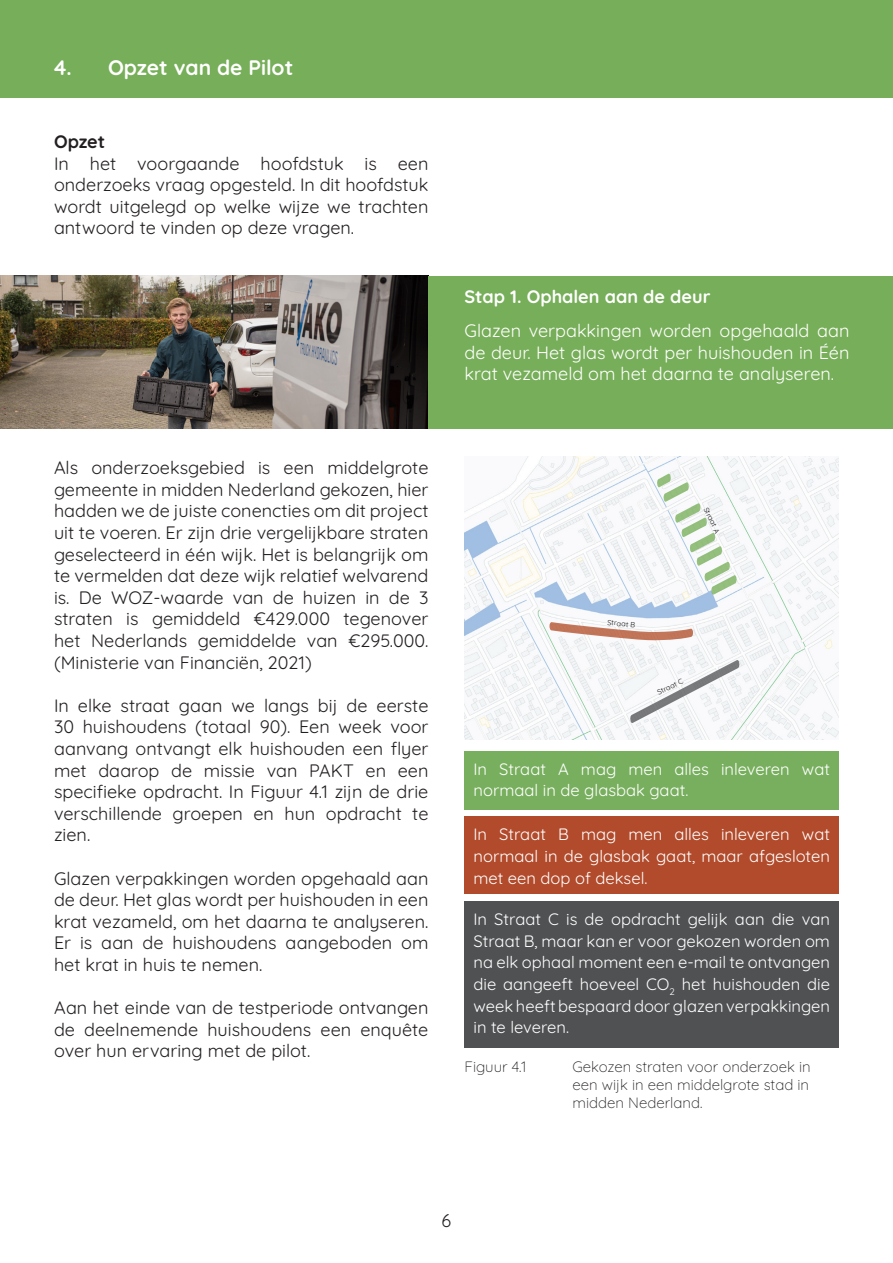
<style>
.page{position:relative;width:893px;height:1263px;background:#fff}
.page>*{position:absolute;margin:0;border:0;box-sizing:border-box;transform-origin:0 0}
.t1{font:700 21px "Quicksand";color:#fff}
.t2{font:18px/21.6px "Quicksand";color:#231f20;text-align:justify}
.t3{font:18px/21.6px "Quicksand";color:#fff;text-align:justify}
.t4{font:700 18px "Quicksand";color:#fff}
.t5{font:700 18px "Quicksand";letter-spacing:-.005em;color:#231f20}
.t6{font:16.5px/21.6px "Quicksand";color:#fff;text-align:justify}
.t7{font:300 15px/18px "Quicksand";color:#231f20;text-align:justify}
.t8{font:7.5px "Quicksand";color:#231f20}
</style>
<div class="page">
<div style="left:0;top:0;width:893px;height:98px;background:#77ae59"></div>
<img style="left:464px;top:457px;width:375px;height:282px">
<svg style="left:549px;top:622px;width:144px;height:18px"></svg>
<svg style="left:630px;top:660px;width:109px;height:63px"></svg>
<svg style="left:657px;top:474px;width:80px;height:121px"></svg>
<div style="left:464px;top:751px;width:375px;height:58px;background:#78af5e"></div>
<div style="left:464px;top:816px;width:375px;height:78px;background:#b24b2c"></div>
<div style="left:464px;top:901px;width:375px;height:147px;background:#505153"></div>
<img style="left:0;top:276px;width:428px;height:152px">
<div style="left:428px;top:276px;width:465px;height:152px;background:#77ae59"></div>
<p class="t1" style="left:54px;top:51px;width:241px">4. Opzet van de Pilot</p>
<p class="t5" style="left:54px;top:128px;width:53px">Opzet</p>
<p class="t2" style="left:54px;top:151px;width:376px">In het voorgaande hoofdstuk is een onderzoeks vraag opgesteld. In dit hoofdstuk wordt uitgelegd op welke wijze we trachten antwoord te vinden op deze vragen.</p>
<p class="t2" style="left:54px;top:455px;width:376px">Als onderzoeksgebied is een middelgrote gemeente in midden Nederland gekozen, hier hadden we de juiste conencties om dit project uit te voeren. Er zijn drie vergelijkbare straten geselecteerd in één wijk. Het is belangrijk om te vermelden dat deze wijk relatief welvarend is. De WOZ-waarde van de huizen in de 3 straten is gemiddeld €429.000 tegenover het Nederlands gemiddelde van €295.000. (Ministerie van Financiën, 2021)</p>
<p class="t2" style="left:54px;top:693px;width:376px">In elke straat gaan we langs bij de eerste 30 huishoudens (totaal 90). Een week voor aanvang ontvangt elk huishouden een flyer met daarop de missie van PAKT en een specifieke opdracht. In Figuur 4.1 zijn de drie verschillende groepen en hun opdracht te zien.</p>
<p class="t2" style="left:54px;top:866px;width:376px">Glazen verpakkingen worden opgehaald aan de deur. Het glas wordt per huishouden in een krat vezameld, om het daarna te analyseren.<br>Er is aan de huishoudens aangeboden om het krat in huis te nemen.</p>
<p class="t2" style="left:54px;top:995px;width:376px">Aan het einde van de testperiode ontvangen de deelnemende huishoudens een enquête over hun ervaring met de pilot.</p>
<p class="t4" style="left:464px;top:282px;width:247px">Stap 1. Ophalen aan de deur</p>
<p class="t3" style="left:464px;top:318px;width:387px">Glazen verpakkingen worden opgehaald aan de deur. Het glas wordt per huishouden in Één krat vezameld om het daarna te analyseren.</p>
<p class="t8" style="left:711px;top:505px;width:29px;rotate:65deg">Straat A</p>
<p class="t8" style="left:608px;top:616px;width:30px;rotate:6deg">Straat B</p>
<p class="t8" style="left:655px;top:687px;width:30px;rotate:-26deg">Straat C</p>
<p class="t6" style="left:473px;top:756px;width:358px">In Straat A mag men alles inleveren wat normaal in de glasbak gaat.</p>
<p class="t6" style="left:473px;top:822px;width:358px">In Straat B mag men alles inleveren wat normaal in de glasbak gaat, maar afgesloten met een dop of deksel.</p>
<p class="t6" style="left:473px;top:907px;width:358px">In Straat C is de opdracht gelijk aan die van Straat B, maar kan er voor gekozen worden om na elk ophaal moment een e-mail te ontvangen die aangeeft hoeveel CO<sub>2</sub> het huishouden die week heeft bespaard door glazen verpakkingen in te leveren.</p>
<p class="t7" style="left:464px;top:1056px;width:64px">Figuur 4.1</p>
<p class="t7" style="left:572px;top:1056px;width:240px">Gekozen straten voor onderzoek in een wijk in een middelgrote stad in midden Nederland.</p>
<p class="t2" style="left:442px;top:1208px;width:11px">6</p>
</div>
